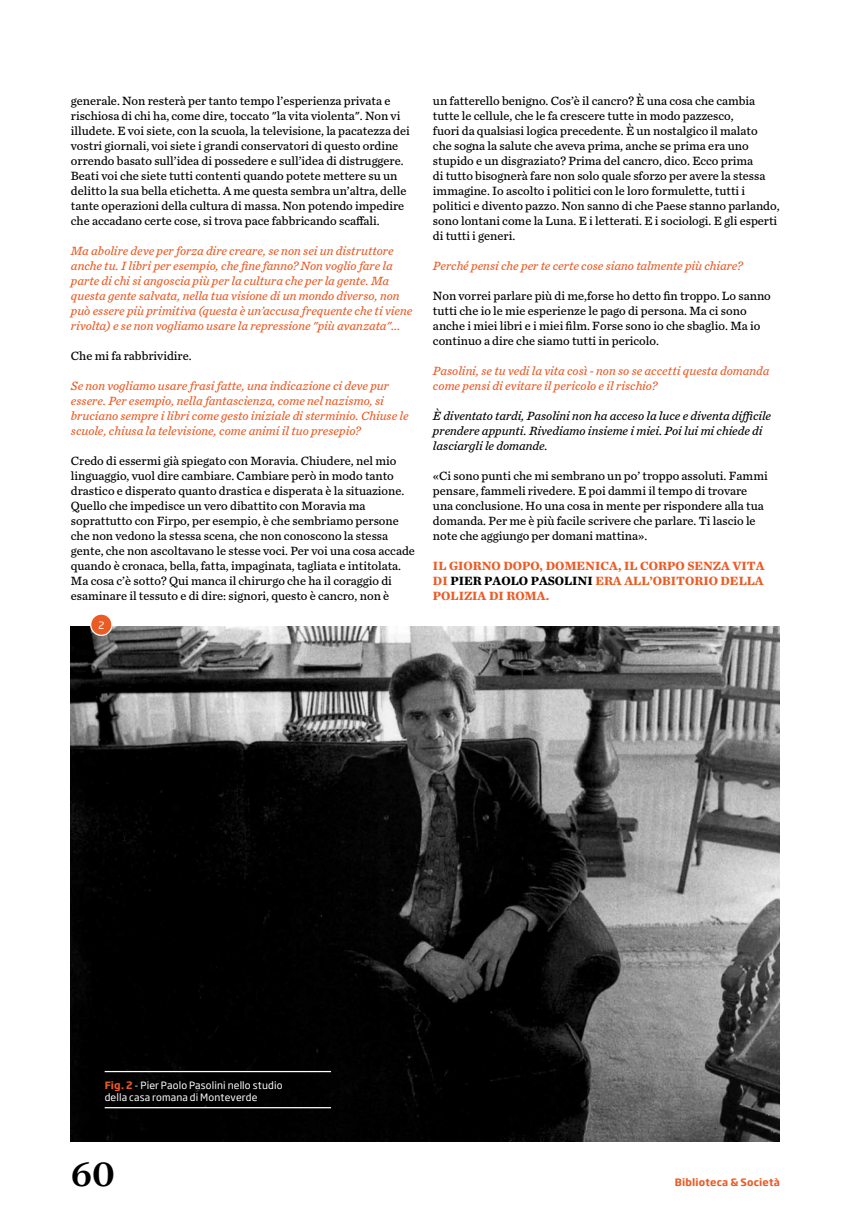
<style>
.page{position:relative;width:851px;height:1223px;background:#fff}
.page>*{position:absolute;margin:0;border:0;box-sizing:border-box;transform-origin:0 0}
.t1{font:37.5px "Chronicle Text G1 Semi";color:#000}
.t2{font:12.5px/15px "Chronicle Text G4";color:#000}
.t3{font:italic 12.5px/15px "Chronicle Text G4";color:#eb5b25}
.t4{font:italic 12.5px/15px "Chronicle Text G4";color:#000}
.t5{font:700 12.5px/15px "Chronicle Text G4";color:#eb5b25;text-align:justify}
.t6{font:10px/12px "Soho Gothic Pro";letter-spacing:.015em;color:#fff}
.t7{font:700 10px "Soho Gothic Pro";letter-spacing:.015em;color:#eb5b25}
.s1{color:#000}
.s2{font-weight:700;color:#eb5b25}
</style>
<div class="page">
<img style="left:71px;top:626px;width:708px;height:515px">
<div style="left:91px;top:614px;width:21px;height:21px;background:#eb5b25;border-radius:50%"></div>
<div style="left:90px;top:613px;width:23px;height:23px;border:1px solid #fff;border-radius:50%"></div>
<hr style="left:105px;top:1070px;width:226px;height:2px;background:#fff">
<hr style="left:105px;top:1107px;width:226px;height:1px;background:#fff">
<hr style="left:105px;top:1119px;width:226px;height:1px;background:#000">
<p class="t2" style="left:71px;top:93px;width:340px">generale. Non resterà per tanto tempo l’esperienza privata e rischiosa di chi ha, come dire, toccato "la vita violenta". Non vi illudete. E voi siete, con la scuola, la televisione, la pacatezza dei vostri giornali, voi siete i grandi conservatori di questo ordine orrendo basato sull’idea di possedere e sull’idea di distruggere.<br>Beati voi che siete tutti contenti quando potete mettere su un delitto la sua bella etichetta. A me questa sembra un’altra, delle tante operazioni della cultura di massa. Non potendo impedire che accadano certe cose, si trova pace fabbricando scaffali.</p>
<p class="t3" style="left:71px;top:243px;width:343px">Ma abolire deve per forza dire creare, se non sei un distruttore anche tu. I libri per esempio, che fine fanno? Non voglio fare la parte di chi si angoscia più per la cultura che per la gente. Ma questa gente salvata, nella tua visione di un mondo diverso, non può essere più primitiva (questa è un’accusa frequente che ti viene rivolta) e se non vogliamo usare la repressione "più avanzata"...</p>
<p class="t2" style="left:71px;top:348px;width:122px">Che mi fa rabbrividire.</p>
<p class="t3" style="left:71px;top:378px;width:339px">Se non vogliamo usare frasi fatte, una indicazione ci deve pur essere. Per esempio, nella fantascienza, come nel nazismo, si bruciano sempre i libri come gesto iniziale di sterminio. Chiuse le scuole, chiusa la televisione, come animi il tuo presepio?</p>
<p class="t2" style="left:71px;top:453px;width:345px">Credo di essermi già spiegato con Moravia. Chiudere, nel mio linguaggio, vuol dire cambiare. Cambiare però in modo tanto drastico e disperato quanto drastica e disperata è la situazione.<br>Quello che impedisce un vero dibattito con Moravia ma soprattutto con Firpo, per esempio, è che sembriamo persone che non vedono la stessa scena, che non conoscono la stessa gente, che non ascoltavano le stesse voci. Per voi una cosa accade quando è cronaca, bella, fatta, impaginata, tagliata e intitolata.<br>Ma cosa c’è sotto? Qui manca il chirurgo che ha il coraggio di esaminare il tessuto e di dire: signori, questo è cancro, non è</p>
<p class="t6" style="left:98px;top:619px;width:7px">2</p>
<p class="t2" style="left:433px;top:93px;width:348px">un fatterello benigno. Cos’è il cancro? È una cosa che cambia tutte le cellule, che le fa crescere tutte in modo pazzesco,<br>fuori da qualsiasi logica precedente. È un nostalgico il malato che sogna la salute che aveva prima, anche se prima era uno stupido e un disgraziato? Prima del cancro, dico. Ecco prima<br>di tutto bisognerà fare non solo quale sforzo per avere la stessa immagine. Io ascolto i politici con le loro formulette, tutti i politici e divento pazzo. Non sanno di che Paese stanno parlando, sono lontani come la Luna. E i letterati. E i sociologi. E gli esperti di tutti i generi.</p>
<p class="t3" style="left:433px;top:258px;width:311px">Perché pensi che per te certe cose siano talmente più chiare?</p>
<p class="t2" style="left:433px;top:288px;width:339px">Non vorrei parlare più di me,forse ho detto fin troppo. Lo sanno tutti che io le mie esperienze le pago di persona. Ma ci sono anche i miei libri e i miei film. Forse sono io che sbaglio. Ma io continuo a dire che siamo tutti in pericolo.</p>
<p class="t3" style="left:433px;top:363px;width:338px">Pasolini, se tu vedi la vita così - non so se accetti questa domanda come pensi di evitare il pericolo e il rischio?</p>
<p class="t4" style="left:433px;top:408px;width:339px">È diventato tardi, Pasolini non ha acceso la luce e diventa difficile prendere appunti. Rivediamo insieme i miei. Poi lui mi chiede di lasciargli le domande.</p>
<p class="t2" style="left:433px;top:468px;width:336px">«Ci sono punti che mi sembrano un po’ troppo assoluti. Fammi pensare, fammeli rivedere. E poi dammi il tempo di trovare una conclusione. Ho una cosa in mente per rispondere alla tua domanda. Per me è più facile scrivere che parlare. Ti lascio le note che aggiungo per domani mattina».</p>
<p class="t5" style="left:433px;top:558px;width:333px">IL GIORNO DOPO, DOMENICA, IL CORPO SENZA VITA DI <span class="s1">PIER PAOLO PASOLINI</span> ERA ALL’OBITORIO DELLA POLIZIA DI ROMA.</p>
<p class="t6" style="left:105px;top:1078px;width:179px"><span class="s2">Fig. 2</span> - Pier Paolo Pasolini nello studio della casa romana di Monteverde</p>
<h1 class="t1" style="left:71px;top:1143px;width:46px">60</h1>
<p class="t7" style="left:674px;top:1173px;width:107px">Biblioteca &amp; Società</p>
</div>
